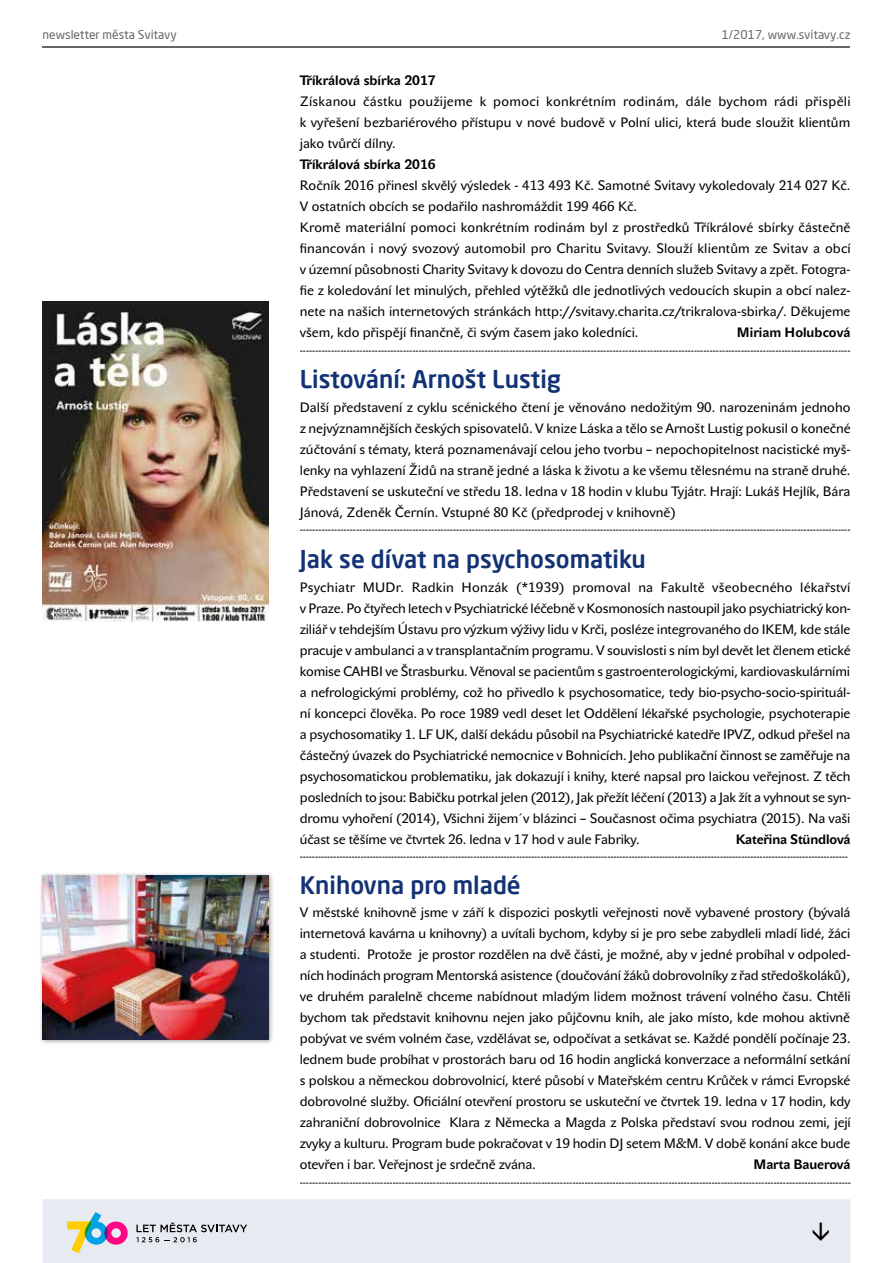
<style>
.page{position:relative;width:893px;height:1263px;background:#fff}
.page>*{position:absolute;margin:0;border:0;box-sizing:border-box;transform-origin:0 0}
.t1{font:500 24.15px "Neo Sans Pro";color:#123274}
.t2{font:13.5px/21px "John Sans Text Pro";color:#000;text-align:justify}
.t3{font:700 13.5px "John Sans Text Pro";color:#000}
.t4{font:12px "Neo Sans Pro";color:#666}
.t5{font:10.5px "John Sans Text Pro";color:#000}
</style>
<div class="page">
<hr style="left:43px;top:47px;width:807px;height:1px;background:#666">
<div style="left:43px;top:1199px;width:807px;height:64px;background:#e7eaf1"></div>
<div style="left:350px;top:1199px;width:193px;height:64px;background:#e7eaf1"></div>
<svg style="left:67px;top:1212px;width:61px;height:41px"></svg>
<svg style="left:136px;top:1222px;width:111px;height:20px"></svg>
<img style="left:40px;top:873px;width:233px;height:171px">
<img style="left:43px;top:876px;width:226px;height:164px">
<img style="left:43px;top:302px;width:226px;height:319px">
<svg style="left:813px;top:1222px;width:16px;height:19px"></svg>
<p class="t4" style="left:43px;top:27px;width:136px">newsletter města Svitavy</p>
<p class="t4" style="left:722px;top:27px;width:130px">1/2017, www.svitavy.cz</p>
<p class="t3" style="left:300px;top:73px;width:137px">Tříkrálová sbírka 2017</p>
<p class="t2" style="left:300px;top:91px;width:552px">Získanou částku použijeme k pomoci konkrétním rodinám, dále bychom rádi přispěli k vyřešení bezbariérového přístupu v nové budově v Polní ulici, která bude sloužit klientům jako tvůrčí dílny.</p>
<p class="t3" style="left:300px;top:157px;width:137px">Tříkrálová sbírka 2016</p>
<p class="t2" style="left:300px;top:175px;width:552px;text-align:left">Ročník 2016 přinesl skvělý výsledek - 413 493 Kč. Samotné Svitavy vykoledovaly 214 027 Kč.<br>V ostatních obcích se podařilo nashromáždit 199 466 Kč.<br>Kromě materiální pomoci konkrétním rodinám byl z prostředků Tříkrálové sbírky částečně financován i nový svozový automobil pro Charitu Svitavy. Slouží klientům ze Svitav a obcí v územní působnosti Charity Svitavy k dovozu do Centra denních služeb Svitavy a zpět. Fotogra&shy;fie z koledování let minulých, přehled výtěžků dle jednotlivých vedoucích skupin a obcí nalez&shy;nete na našich internetových stránkách http://svitavy.charita.cz/trikralova-sbirka/. Děkujeme všem, kdo přispějí finančně, či svým časem jako koledníci.</p>
<p class="t3" style="left:737px;top:325px;width:115px">Miriam Holubcová</p>
<p class="t5" style="left:300px;top:344px;width:552px">--------------------------------------------------------------------------------------------------------------------------------------------------------------------------------</p>
<h1 class="t1" style="left:300px;top:364px;width:263px">Listování: Arnošt Lustig</h1>
<p class="t2" style="left:300px;top:396px;width:553px">Další představení z cyklu scénického čtení je věnováno nedožitým 90. narozeninám jednoho z nejvýznamnějších českých spisovatelů. V knize Láska a tělo se Arnošt Lustig pokusil o konečné zúčtování s tématy, která poznamenávají celou jeho tvorbu – nepochopitelnost nacistické myš&shy;lenky na vyhlazení Židů na straně jedné a láska k životu a ke všemu tělesnému na straně druhé.<br>Představení se uskuteční ve středu 18. ledna v 18 hodin v klubu Tyjátr. Hrají: Lukáš Hejlík, Bára Jánová, Zdeněk Černín. Vstupné 80 Kč (předprodej v knihovně)</p>
<p class="t5" style="left:300px;top:523px;width:552px">--------------------------------------------------------------------------------------------------------------------------------------------------------------------------------</p>
<h1 class="t1" style="left:300px;top:544px;width:348px">Jak se dívat na psychosomatiku</h1>
<p class="t2" style="left:300px;top:576px;width:553px">Psychiatr MUDr. Radkin Honzák (*1939) promoval na Fakultě všeobecného lékařství v Praze. Po čtyřech letech v Psychiatrické léčebně v Kosmonosích nastoupil jako psychiatrický kon&shy;ziliář v tehdejším Ústavu pro výzkum výživy lidu v Krči, posléze integrovaného do IKEM, kde stále pracuje v ambulanci a v transplantačním programu. V souvislosti s ním byl devět let členem etické komise CAHBI ve Štrasburku. Věnoval se pacientům s gastroenterologickými, kardiovaskulárními a nefrologickými problémy, což ho přivedlo k psychosomatice, tedy bio-psycho-socio-spirituál&shy;ní koncepci člověka. Po roce 1989 vedl deset let Oddělení lékařské psychologie, psychoterapie a psychosomatiky 1. LF UK, další dekádu působil na Psychiatrické katedře IPVZ, odkud přešel na částečný úvazek do Psychiatrické nemocnice v Bohnicích. Jeho publikační činnost se zaměřuje na psychosomatickou problematiku, jak dokazují i knihy, které napsal pro laickou veřejnost. Z těch posledních to jsou: Babičku potrkal jelen (2012), Jak přežít léčení (2013) a Jak žít a vyhnout se syn&shy;dromu vyhoření (2014), Všichni žijem´v blázinci – Současnost očima psychiatra (2015). Na vaši účast se těšíme ve čtvrtek 26. ledna v 17 hod v aule Fabriky.</p>
<p class="t3" style="left:736px;top:831px;width:116px">Kateřina Stündlová</p>
<p class="t5" style="left:300px;top:850px;width:550px">------------------------------------------------------------------------------------------------------------------------------------------------------------------------------------</p>
<h1 class="t1" style="left:300px;top:870px;width:222px">Knihovna pro mladé</h1>
<p class="t2" style="left:300px;top:902px;width:553px">V městské knihovně jsme v září k dispozici poskytli veřejnosti nově vybavené prostory (bývalá internetová kavárna u knihovny) a uvítali bychom, kdyby si je pro sebe zabydleli mladí lidé, žáci a studenti. Protože je prostor rozdělen na dvě části, je možné, aby v jedné probíhal v odpoled&shy;ních hodinách program Mentorská asistence (doučování žáků dobrovolníky z řad středoškoláků), ve druhém paralelně chceme nabídnout mladým lidem možnost trávení volného času. Chtěli bychom tak představit knihovnu nejen jako půjčovnu knih, ale jako místo, kde mohou aktivně pobývat ve svém volném čase, vzdělávat se, odpočívat a setkávat se. Každé pondělí počínaje 23. lednem bude probíhat v prostorách baru od 16 hodin anglická konverzace a neformální setkání s polskou a německou dobrovolnicí, které působí v Mateřském centru Krůček v rámci Evropské dobrovolné služby. Oficiální otevření prostoru se uskuteční ve čtvrtek 19. ledna v 17 hodin, kdy zahraniční dobrovolnice Klara z Německa a Magda z Polska představí svou rodnou zemi, její zvyky a kulturu. Program bude pokračovat v 19 hodin DJ setem M&amp;M. V době konání akce bude otevřen i bar. Veřejnost je srdečně zvána.</p>
<p class="t3" style="left:754px;top:1157px;width:98px">Marta Bauerová</p>
<p class="t5" style="left:300px;top:1176px;width:553px">----------------------------------------------------------------------------------------------------------------------------------------------------------------------------------</p>
</div>
